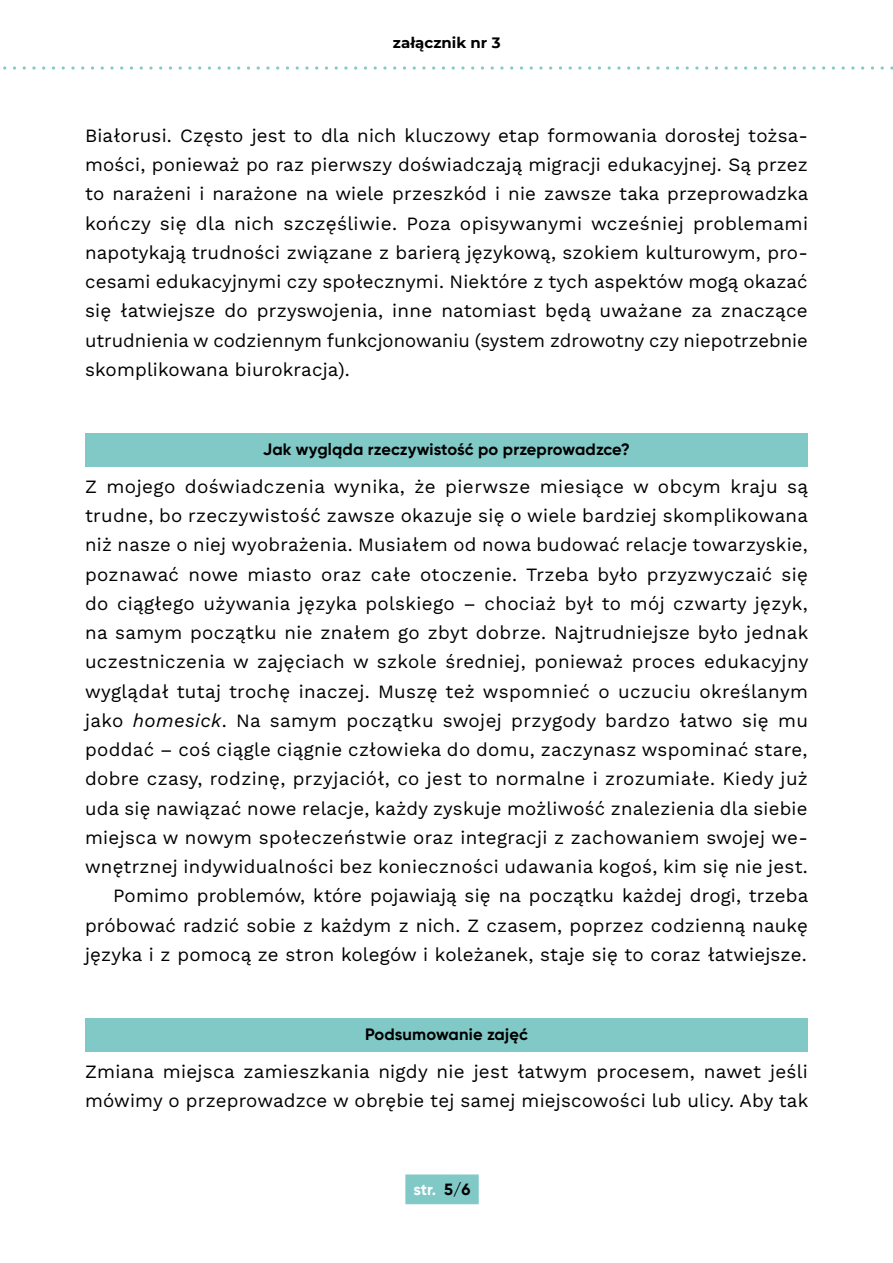
<style>
.page{position:relative;width:893px;height:1263px;background:#fff}
.page>*{position:absolute;margin:0;border:0;box-sizing:border-box;transform-origin:0 0}
.t1{font:18.75px/29.2px "Work Sans";letter-spacing:.015em;color:#000;text-align:justify}
.t2{font:700 16.5px "Gilroy";letter-spacing:.01em;color:#000}
.t3{font:700 16.35px "Gilroy";color:#fff}
.t4{font:700 15px "Montserrat";color:#000}
.s1{font-style:italic}
.s2{color:#000}
</style>
<div class="page">
<svg style="left:3px;top:66px;width:890px;height:4px"></svg>
<div style="left:85px;top:434px;width:723px;height:33px;background:#80c9c7"></div>
<div style="left:85px;top:1019px;width:723px;height:33px;background:#80c9c7"></div>
<div style="left:405px;top:1174px;width:74px;height:30px;background:#80c9c7"></div>
<p class="t4" style="left:393px;top:32px;width:109px">załącznik nr 3</p>
<p class="t1" style="left:85px;top:120px;width:725px">Białorusi. Często jest to dla nich kluczowy etap formowania dorosłej tożsa&shy;mości, ponieważ po raz pierwszy doświadczają migracji edukacyjnej. Są przez to narażeni i narażone na wiele przeszkód i nie zawsze taka przeprowadzka kończy się dla nich szczęśliwie. Poza opisywanymi wcześniej problemami napotykają trudności związane z barierą językową, szokiem kulturowym, pro&shy;cesami edukacyjnymi czy społecznymi. Niektóre z tych aspektów mogą okazać się łatwiejsze do przyswojenia, inne natomiast będą uważane za znaczące utrudnienia w codziennym funkcjonowaniu (system zdrowotny czy niepotrzebnie skomplikowana biurokracja).</p>
<p class="t2" style="left:263px;top:439px;width:369px">Jak wygląda rzeczywistość po przeprowadzce?</p>
<p class="t1" style="left:85px;top:471px;width:725px;text-align:right">Z mojego doświadczenia wynika, że pierwsze miesiące w obcym kraju są trudne, bo rzeczywistość zawsze okazuje się o wiele bardziej skomplikowana niż nasze o niej wyobrażenia. Musiałem od nowa budować relacje towarzyskie, poznawać nowe miasto oraz całe otoczenie. Trzeba było przyzwyczaić się do ciągłego używania języka polskiego – chociaż był to mój czwarty język, na samym początku nie znałem go zbyt dobrze. Najtrudniejsze było jednak uczestniczenia w zajęciach w szkole średniej, ponieważ proces edukacyjny wyglądał tutaj trochę inaczej. Muszę też wspomnieć o uczuciu określanym jako <span class="s1">homesick</span>. Na samym początku swojej przygody bardzo łatwo się mu poddać – coś ciągle ciągnie człowieka do domu, zaczynasz wspominać stare, dobre czasy, rodzinę, przyjaciół, co jest to normalne i zrozumiałe. Kiedy już uda się nawiązać nowe relacje, każdy zyskuje możliwość znalezienia dla siebie miejsca w nowym społeczeństwie oraz integracji z zachowaniem swojej we&shy;wnętrznej indywidualności bez konieczności udawania kogoś, kim się nie jest.<br>Pomimo problemów, które pojawiają się na początku każdej drogi, trzeba próbować radzić sobie z każdym z nich. Z czasem, poprzez codzienną naukę języka i z pomocą ze stron kolegów i koleżanek, staje się to coraz łatwiejsze.</p>
<p class="t2" style="left:365px;top:1024px;width:164px">Podsumowanie zajęć</p>
<p class="t1" style="left:85px;top:1056px;width:725px">Zmiana miejsca zamieszkania nigdy nie jest łatwym procesem, nawet jeśli mówimy o przeprowadzce w obrębie tej samej miejscowości lub ulicy. Aby tak</p>
<p class="t3" style="left:413px;top:1179px;width:59px">str. <span class="s2">5/6</span></p>
</div>
